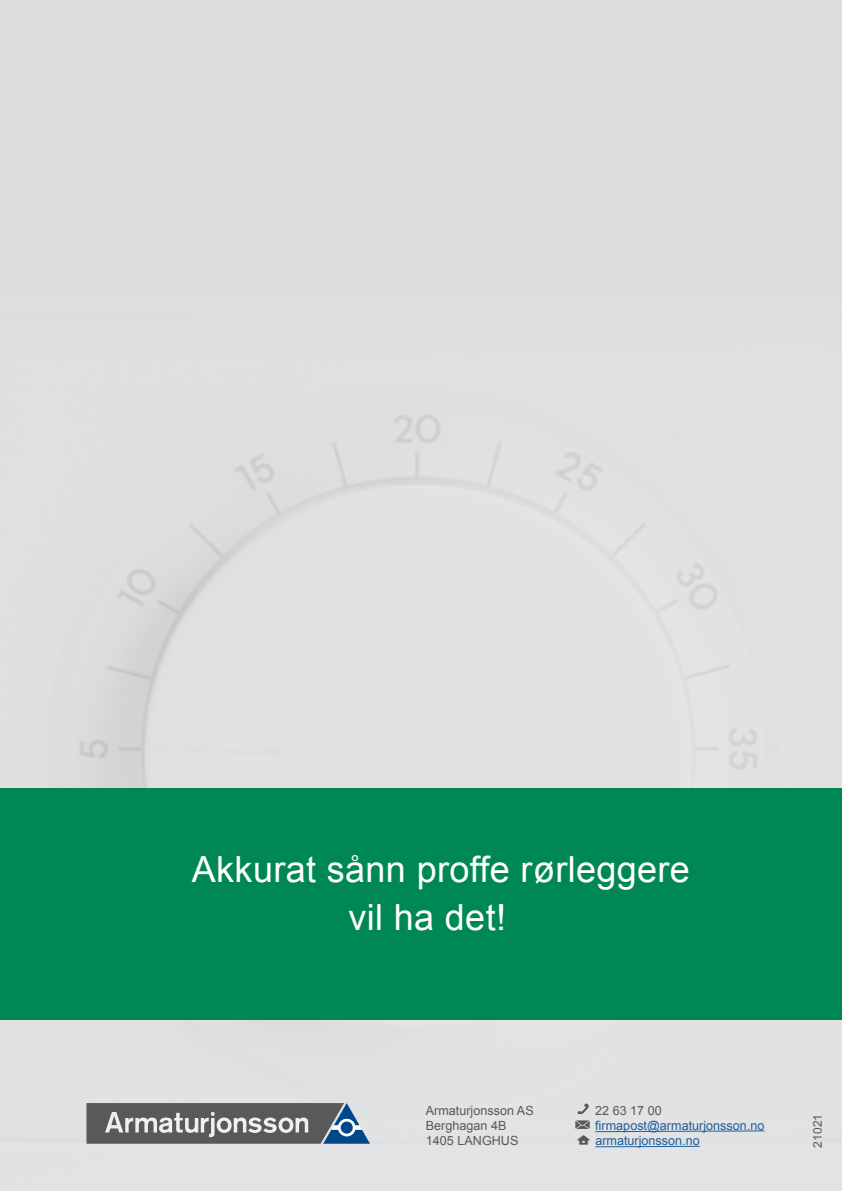
<style>
.page{position:relative;width:842px;height:1191px;background:#dcddde}
.page>*{position:absolute;margin:0;border:0;box-sizing:border-box;transform-origin:0 0}
.t1{font:36px/48px "Arial";letter-spacing:.01em;color:#fff}
.t2{font:12.6px/15.2px "Arial";letter-spacing:-.005em;color:#58595b}
.t3{font:12.6px/15.4px "Arial";letter-spacing:-.005em;color:#215e9e}
.t4{font:12px "Arial";color:#58595b}
</style>
<div class="page">
<img style="left:0;top:415px;width:842px;height:733px">
<hr style="left:595px;top:1145px;width:105px;height:2px;background:#215e9e">
<svg style="left:577px;top:1103px;width:12px;height:11px"></svg>
<svg style="left:575px;top:1120px;width:190px;height:24px"></svg>
<svg style="left:86px;top:1103px;width:284px;height:40px;background:#72777c"></svg>
<div style="left:341px;top:1121px;width:12px;height:12px;background:#004988;border-radius:50%"></div>
<div style="left:0;top:788px;width:842px;height:231px;background:#008854"></div>
<h1 class="t1" style="left:348px;top:845px;width:343px;text-indent:-156px">Akkurat sånn proffe rørleggere vil ha det!</h1>
<p class="t2" style="left:426px;top:1103px;width:109px">Armaturjonsson AS<br>Berghagan 4B<br>1405 LANGHUS</p>
<p class="t2" style="left:595px;top:1103px;width:68px">22 63 17 00</p>
<p class="t3" style="left:595px;top:1118px;width:171px">firmapost@armaturjonsson.no armaturjonsson.no</p>
<p class="t4" style="left:810px;top:1147px;width:35px;rotate:-90deg">21021</p>
</div>
